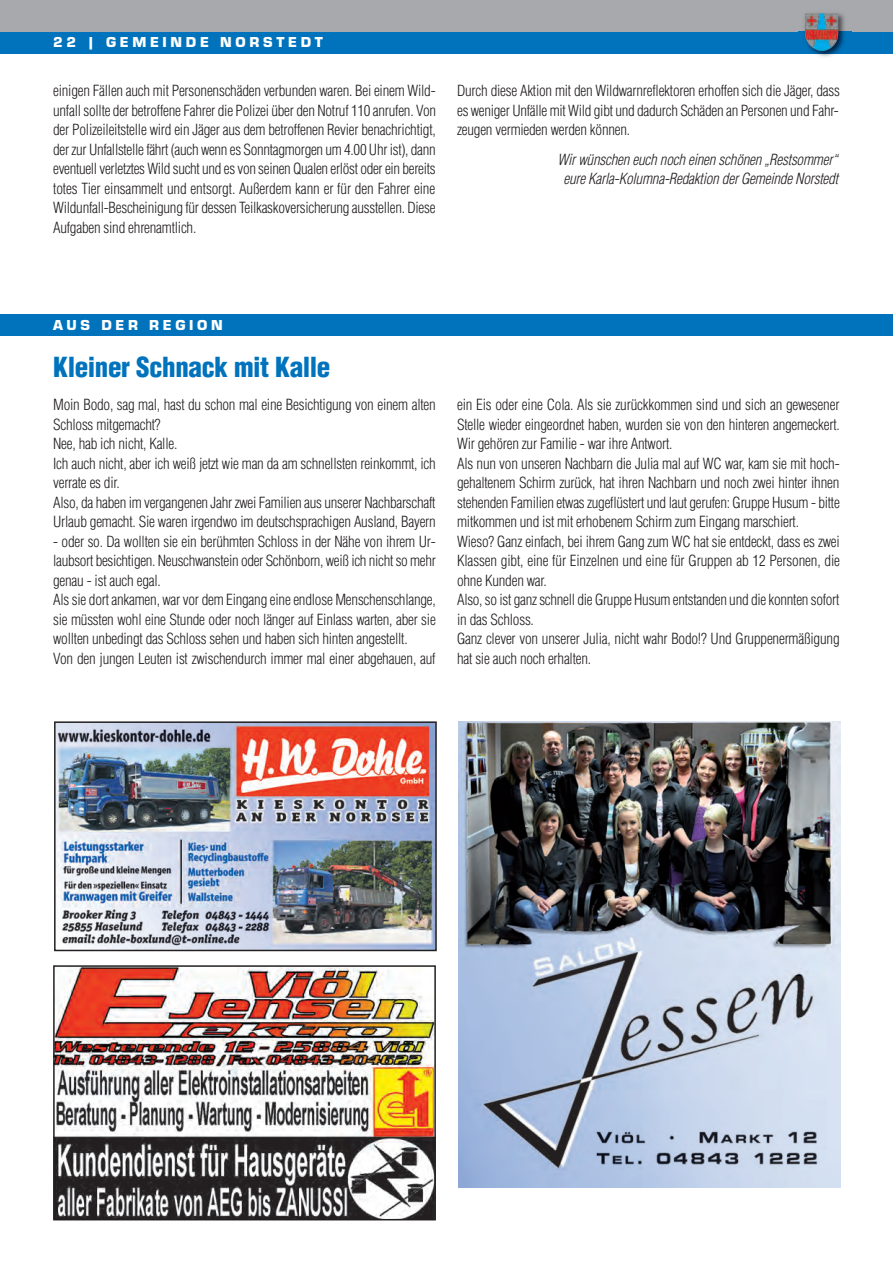
<style>
.page{position:relative;width:893px;height:1263px;background:#fff}
.page>*{position:absolute;margin:0;border:0;box-sizing:border-box;transform-origin:0 0}
.t1{font:900 condensed 27px "Helvetica";letter-spacing:-.015em;color:#0073bc}
.t2{font:300 condensed 15px/19.5px "Helvetica";letter-spacing:-.015em;color:#231f20}
.t3{font:italic 300 condensed 15px/19.5px "Helvetica";letter-spacing:-.015em;color:#231f20;text-align:center}
.t4{font:15px "Eurostile T Blac";letter-spacing:.25em;color:#fff}
</style>
<div class="page">
<div style="left:0;top:0;width:893px;height:43px;background:#a8a9ad"></div>
<div style="left:0;top:32px;width:893px;height:21px;background:#0073bc"></div>
<div style="left:0;top:315px;width:893px;height:21px;background:#0073bc"></div>
<img style="left:799px;top:13px;width:52px;height:44px">
<img style="left:805px;top:13px;width:33px;height:38px">
<img style="left:57px;top:724px;width:377px;height:224px">
<div style="left:54px;top:721px;width:383px;height:230px;border:2px solid #231f20"></div>
<img style="left:458px;top:721px;width:383px;height:466px">
<img style="left:56px;top:968px;width:377px;height:249px">
<div style="left:53px;top:965px;width:383px;height:255px;border:2px solid #231f20"></div>
<p class="t4" style="left:53px;top:33px;width:271px">22 | GEMEINDE NORSTEDT</p>
<p class="t2" style="left:53px;top:81px;width:384px;text-align:justify">einigen Fällen auch mit Personenschäden verbunden waren. Bei einem Wild&shy;unfall sollte der betroffene Fahrer die Polizei über den Notruf 110 anrufen. Von der Polizeileitstelle wird ein Jäger aus dem betroffenen Revier benachrichtigt, der zur Unfallstelle fährt (auch wenn es Sonntagmorgen um 4.00 Uhr ist), dann eventuell verletztes Wild sucht und es von seinen Qualen erlöst oder ein bereits totes Tier einsammelt und entsorgt. Außerdem kann er für den Fahrer eine Wildunfall-Bescheinigung für dessen Teilkaskoversicherung ausstellen. Diese Aufgaben sind ehrenamtlich.</p>
<p class="t2" style="left:457px;top:81px;width:384px;text-align:justify">Durch diese Aktion mit den Wildwarnreflektoren erhoffen sich die Jäger, dass es weniger Unfälle mit Wild gibt und dadurch Schäden an Personen und Fahr&shy;zeugen vermieden werden können.</p>
<p class="t3" style="left:557px;top:150px;width:282px">Wir wünschen euch noch einen schönen „Restsommer“ eure Karla-Kolumna-Redaktion der Gemeinde Norstedt</p>
<p class="t4" style="left:53px;top:316px;width:171px">AUS DER REGION</p>
<h1 class="t1" style="left:53px;top:352px;width:279px">Kleiner Schnack mit Kalle</h1>
<p class="t2" style="left:53px;top:395px;width:384px">Moin Bodo, sag mal, hast du schon mal eine Besichtigung von einem alten Schloss mitgemacht?<br>Nee, hab ich nicht, Kalle.<br>Ich auch nicht, aber ich weiß jetzt wie man da am schnellsten reinkommt, ich verrate es dir.<br>Also, da haben im vergangenen Jahr zwei Familien aus unserer Nachbarschaft Urlaub gemacht. Sie waren irgendwo im deutschsprachigen Ausland, Bayern</p>
<p class="t2" style="left:53px;top:532px;width:384px">- oder so. Da wollten sie ein berühmten Schloss in der Nähe von ihrem Ur&shy;laubsort besichtigen. Neuschwanstein oder Schönborn, weiß ich nicht so mehr genau - ist auch egal.<br>Als sie dort ankamen, war vor dem Eingang eine endlose Menschenschlange, sie müssten wohl eine Stunde oder noch länger auf Einlass warten, aber sie wollten unbedingt das Schloss sehen und haben sich hinten angestellt.<br>Von den jungen Leuten ist zwischendurch immer mal einer abgehauen, auf</p>
<p class="t2" style="left:457px;top:395px;width:384px">ein Eis oder eine Cola. Als sie zurückkommen sind und sich an gewesener Stelle wieder eingeordnet haben, wurden sie von den hinteren angemeckert.<br>Wir gehören zur Familie - war ihre Antwort.<br>Als nun von unseren Nachbarn die Julia mal auf WC war, kam sie mit hoch&shy;gehaltenem Schirm zurück, hat ihren Nachbarn und noch zwei hinter ihnen stehenden Familien etwas zugeflüstert und laut gerufen: Gruppe Husum - bitte mitkommen und ist mit erhobenem Schirm zum Eingang marschiert.<br>Wieso? Ganz einfach, bei ihrem Gang zum WC hat sie entdeckt, dass es zwei Klassen gibt, eine für Einzelnen und eine für Gruppen ab 12 Personen, die ohne Kunden war.<br>Also, so ist ganz schnell die Gruppe Husum entstanden und die konnten sofort in das Schloss.<br>Ganz clever von unserer Julia, nicht wahr Bodo!? Und Gruppenermäßigung hat sie auch noch erhalten.</p>
</div>
